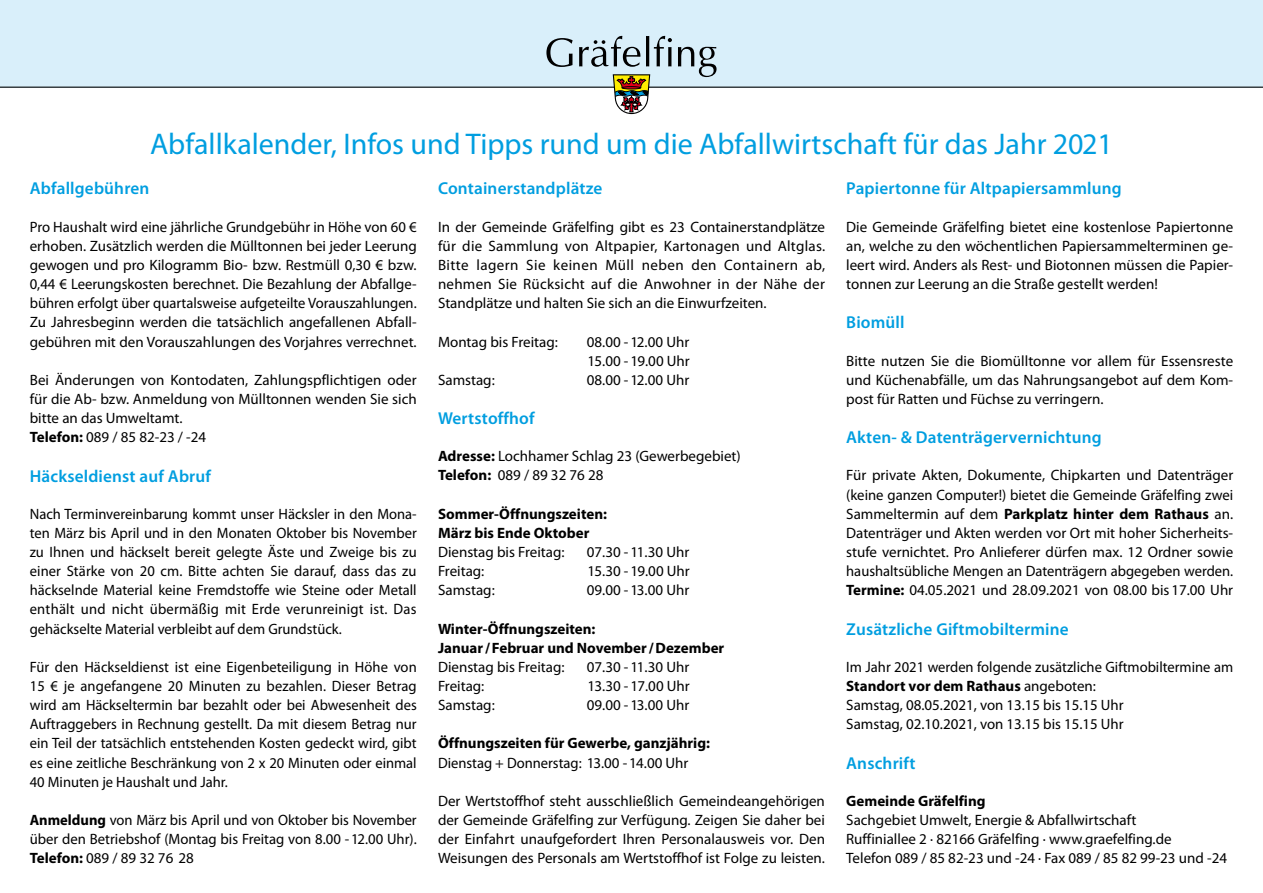
<style>
.page{position:relative;width:1263px;height:893px;background:#fff}
.page>*{position:absolute;margin:0;border:0;box-sizing:border-box;transform-origin:0 0}
.t1{font:30px "Myriad Pro";color:#009ee0}
.t2{font:600 17.25px "Myriad Pro";letter-spacing:.01em;color:#009ee0}
.t3{font:15px/19.2px "Myriad Pro";color:#000;text-align:justify}
.t4{font:700 15px/19.2px "Myriad Pro";color:#000}
.s1{font-weight:700}
</style>
<div class="page">
<div style="left:0;top:0;width:1263px;height:87px;background:#d9effa"></div>
<hr style="left:0;top:87px;width:1263px;height:1px;background:#000">
<svg style="left:546px;top:38px;width:27px;height:29px"></svg>
<svg style="left:678px;top:47px;width:38px;height:30px"></svg>
<svg style="left:579px;top:35px;width:93px;height:80px"></svg>
<h1 class="t1" style="left:150px;top:126px;width:964px">Abfallkalender, Infos und Tipps rund um die Abfallwirtschaft für das Jahr 2021</h1>
<p class="t2" style="left:30px;top:178px;width:121px">Abfallgebühren</p>
<p class="t3" style="left:30px;top:217px;width:388px">Pro Haushalt wird eine jährliche Grundgebühr in Höhe von 60 € erhoben. Zusätzlich werden die Mülltonnen bei jeder Leerung gewogen und pro Kilogramm Bio- bzw. Restmüll 0,30 € bzw.<br>0,44 € Leerungskosten berechnet. Die Bezahlung der Abfallge&shy;bühren erfolgt über quartalsweise aufgeteilte Vorauszahlungen.<br>Zu Jahresbeginn werden die tatsächlich angefallenen Abfall&shy;gebühren mit den Vorauszahlungen des Vorjahres verrechnet.</p>
<p class="t3" style="left:30px;top:370px;width:388px;text-align:left">Bei Änderungen von Kontodaten, Zahlungspflichtigen oder für die Ab- bzw. Anmeldung von Mülltonnen wenden Sie sich bitte an das Umweltamt.<br><span class="s1">Telefon:</span> 089 / 85 82-23 / -24</p>
<p class="t2" style="left:30px;top:465px;width:183px">Häckseldienst auf Abruf</p>
<p class="t3" style="left:30px;top:504px;width:388px">Nach Terminvereinbarung kommt unser Häcksler in den Mona&shy;ten März bis April und in den Monaten Oktober bis November zu Ihnen und häckselt bereit gelegte Äste und Zweige bis zu einer Stärke von 20 cm. Bitte achten Sie darauf, dass das zu häckselnde Material keine Fremdstoffe wie Steine oder Metall enthält und nicht übermäßig mit Erde verunreinigt ist. Das gehäckselte Material verbleibt auf dem Grundstück.</p>
<p class="t3" style="left:30px;top:657px;width:388px">Für den Häckseldienst ist eine Eigenbeteiligung in Höhe von 15 € je angefangene 20 Minuten zu bezahlen. Dieser Betrag wird am Häckseltermin bar bezahlt oder bei Abwesenheit des Auftraggebers in Rechnung gestellt. Da mit diesem Betrag nur ein Teil der tatsächlich entstehenden Kosten gedeckt wird, gibt es eine zeitliche Beschränkung von 2 x 20 Minuten oder einmal 40 Minuten je Haushalt und Jahr.</p>
<p class="t3" style="left:30px;top:810px;width:388px"><span class="s1">Anmeldung</span> von März bis April und von Oktober bis November über den Betriebshof (Montag bis Freitag von 8.00 -12.00 Uhr).<br><span class="s1">Telefon:</span> 089 / 89 32 76 28</p>
<p class="t2" style="left:438px;top:178px;width:166px">Containerstandplätze</p>
<p class="t3" style="left:438px;top:217px;width:389px">In der Gemeinde Gräfelfing gibt es 23 Containerstandplätze für die Sammlung von Altpapier, Kartonagen und Altglas.<br>Bitte lagern Sie keinen Müll neben den Containern ab, nehmen Sie Rücksicht auf die Anwohner in der Nähe der Standplätze und halten Sie sich an die Einwurfzeiten.</p>
<p class="t3" style="left:438px;top:332px;width:121px">Montag bis Freitag:</p>
<p class="t3" style="left:587px;top:332px;width:104px">08.00 -12.00 Uhr<br>15.00 -19.00 Uhr</p>
<p class="t3" style="left:438px;top:370px;width:58px">Samstag:</p>
<p class="t3" style="left:587px;top:370px;width:104px">08.00 -12.00 Uhr</p>
<p class="t2" style="left:438px;top:407px;width:98px">Wertstoffhof</p>
<p class="t3" style="left:438px;top:446px;width:304px"><span class="s1">Adresse:</span> Lochhamer Schlag 23 (Gewerbegebiet)<br><span class="s1">Telefon:</span> 089 / 89 32 76 28</p>
<p class="t4" style="left:438px;top:504px;width:171px">Sommer-Öffnungszeiten:<br>März bis Ende Oktober</p>
<p class="t3" style="left:438px;top:542px;width:128px">Dienstag bis Freitag:</p>
<p class="t3" style="left:587px;top:542px;width:104px">07.30 -11.30 Uhr</p>
<p class="t3" style="left:438px;top:561px;width:48px">Freitag:</p>
<p class="t3" style="left:587px;top:561px;width:104px">15.30 -19.00 Uhr</p>
<p class="t3" style="left:438px;top:580px;width:58px">Samstag:</p>
<p class="t3" style="left:587px;top:580px;width:104px">09.00 -13.00 Uhr</p>
<p class="t4" style="left:438px;top:618px;width:288px">Winter-Öffnungszeiten:<br>Januar/Februar und November/Dezember</p>
<p class="t3" style="left:438px;top:657px;width:128px">Dienstag bis Freitag:</p>
<p class="t3" style="left:587px;top:657px;width:104px">07.30 -11.30 Uhr</p>
<p class="t3" style="left:438px;top:676px;width:48px">Freitag:</p>
<p class="t3" style="left:587px;top:676px;width:104px">13.30 -17.00 Uhr</p>
<p class="t3" style="left:438px;top:695px;width:58px">Samstag:</p>
<p class="t3" style="left:587px;top:695px;width:104px">09.00 -13.00 Uhr</p>
<p class="t4" style="left:438px;top:733px;width:274px">Öffnungszeiten für Gewerbe, ganzjährig:</p>
<p class="t3" style="left:438px;top:753px;width:252px">Dienstag + Donnerstag: 13.00 -14.00 Uhr</p>
<p class="t3" style="left:438px;top:791px;width:389px">Der Wertstoffhof steht ausschließlich Gemeindeangehörigen der Gemeinde Gräfelfing zur Verfügung. Zeigen Sie daher bei der Einfahrt unaufgefordert Ihren Personalausweis vor. Den Weisungen des Personals am Wertstoffhof ist Folge zu leisten.</p>
<p class="t2" style="left:846px;top:178px;width:277px">Papiertonne für Altpapiersammlung</p>
<p class="t3" style="left:846px;top:217px;width:388px">Die Gemeinde Gräfelfing bietet eine kostenlose Papiertonne an, welche zu den wöchentlichen Papiersammelterminen ge&shy;leert wird. Anders als Rest- und Biotonnen müssen die Papier&shy;tonnen zur Leerung an die Straße gestellt werden!</p>
<p class="t2" style="left:846px;top:312px;width:60px">Biomüll</p>
<p class="t3" style="left:846px;top:351px;width:388px">Bitte nutzen Sie die Biomülltonne vor allem für Essensreste und Küchenabfälle, um das Nahrungsangebot auf dem Kom&shy;post für Ratten und Füchse zu verringern.</p>
<p class="t2" style="left:846px;top:426px;width:257px">Akten- &amp; Datenträgervernichtung</p>
<p class="t3" style="left:846px;top:466px;width:389px">Für private Akten, Dokumente, Chipkarten und Datenträger (keine ganzen Computer!) bietet die Gemeinde Gräfelfing zwei Sammeltermin auf dem <span class="s1">Parkplatz hinter dem Rathaus</span> an.<br>Datenträger und Akten werden vor Ort mit hoher Sicherheits&shy;stufe vernichtet. Pro Anlieferer dürfen max. 12 Ordner sowie haushaltsübliche Mengen an Datenträgern abgegeben werden.<br><span class="s1">Termine:</span> 04.05.2021 und 28.09.2021 von 08.00 bis17.00 Uhr</p>
<p class="t2" style="left:846px;top:618px;width:224px">Zusätzliche Giftmobiltermine</p>
<p class="t3" style="left:846px;top:657px;width:388px;text-align:left">Im Jahr 2021 werden folgende zusätzliche Giftmobiltermine am <span class="s1">Standort vor dem Rathaus</span> angeboten:<br>Samstag, 08.05.2021, von 13.15 bis 15.15 Uhr<br>Samstag, 02.10.2021, von 13.15 bis 15.15 Uhr</p>
<p class="t2" style="left:846px;top:752px;width:71px">Anschrift</p>
<p class="t4" style="left:846px;top:791px;width:141px">Gemeinde Gräfelfing</p>
<p class="t3" style="left:846px;top:810px;width:382px;text-align:left">Sachgebiet Umwelt, Energie &amp; Abfallwirtschaft<br>Ruffiniallee 2 · 82166 Gräfelfing · www.graefelfing.de<br>Telefon 089 / 85 82-23 und -24 · Fax 089 / 85 82 99-23 und -24</p>
</div>
